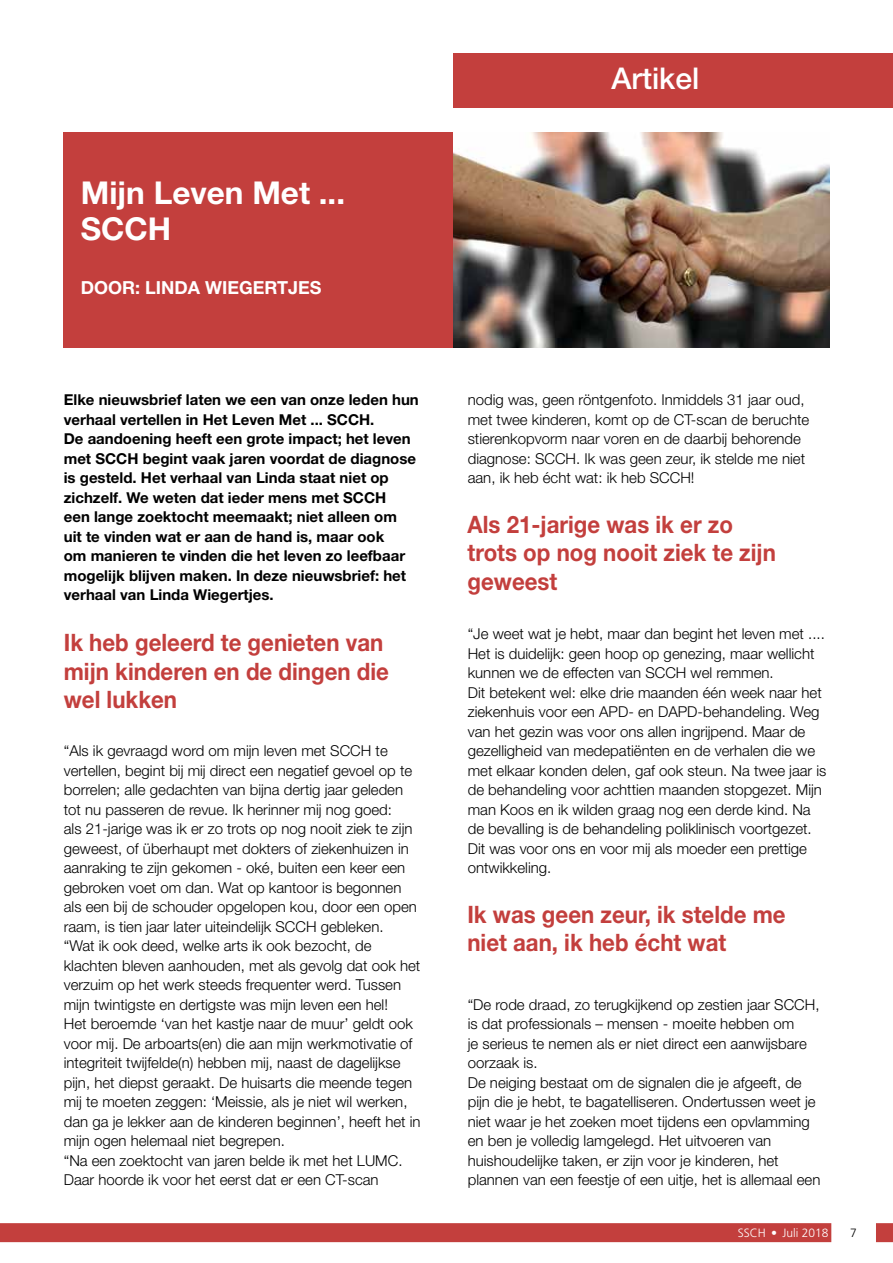
<style>
.page{position:relative;width:893px;height:1263px;background:#fff}
.page>*{position:absolute;margin:0;border:0;box-sizing:border-box;transform-origin:0 0}
.t1{font:700 31.5px/36px "Helvetica Neue LT Std";color:#fff}
.t2{font:500 30px "Helvetica Neue LT Std";color:#fff}
.t3{font:700 24px/28.5px "Helvetica Neue LT Std";color:#c33f3d;scale:.93 1}
.t4{font:700 18px "Helvetica Neue LT Std";color:#fff}
.t5{font:300 15px/19.5px "Helvetica Neue LT Std";color:#000}
.t6{font:700 15px/19.5px "Helvetica Neue LT Std";color:#000}
.t7{font:300 12px "Frutiger LT Std";color:#fff}
.s1{font-weight:400}
.s2{font-size:19.5px}
.s3{color:#000}
</style>
<div class="page">
<div style="left:453px;top:54px;width:440px;height:54px;background:#c33f3d"></div>
<svg style="left:0;top:1223px;width:893px;height:19px;background:#c64a48"></svg>
<img style="left:453px;top:132px;width:377px;height:216px">
<div style="left:64px;top:132px;width:389px;height:216px;background:#c33f3d"></div>
<h1 class="t1" style="left:81px;top:174px;width:266px">Mijn Leven Met ...<br>SCCH</h1>
<p class="t4" style="left:81px;top:277px;width:28px">Door</p>
<p class="t4" style="left:135px;top:277px;width:33px">: Linda</p>
<p class="t4" style="left:205px;top:277px;width:60px">Wiegertjes</p>
<p class="t6" style="left:64px;top:390px;width:356px">Elke nieuwsbrief laten we een van onze leden hun verhaal vertellen in Het Leven Met ... SCCH.<br>De aandoening heeft een grote impact; het leven met SCCH begint vaak jaren voordat de diagnose is gesteld. Het verhaal van Linda staat niet op zichzelf. We weten dat ieder mens met SCCH<br>een lange zoektocht meemaakt; niet alleen om uit te vinden wat er aan de hand is, maar ook<br>om manieren te vinden die het leven zo leefbaar mogelijk blijven maken. In deze nieuwsbrief: het verhaal van Linda Wiegertjes.</p>
<h3 class="t3" style="left:64px;top:628px;width:351px">Ik heb geleerd te genieten van mijn kinderen en de dingen die wel lukken</h3>
<p class="t5" style="left:64px;top:741px;width:358px">“Als ik gevraagd word om mijn leven met SCCH te vertellen, begint bij mij direct een negatief gevoel op te borrelen; alle gedachten van bijna dertig jaar geleden tot nu passeren de revue. Ik herinner mij nog goed:<br>als 21-jarige was ik er zo trots op nog nooit ziek te zijn geweest, of überhaupt met dokters of ziekenhuizen in aanraking te zijn gekomen - oké, buiten een keer een gebroken voet om dan. Wat op kantoor is begonnen als een bij de schouder opgelopen kou, door een open raam, is tien jaar later uiteindelijk SCCH gebleken.<br>“Wat ik ook deed, welke arts ik ook bezocht, de klachten bleven aanhouden, met als gevolg dat ook het verzuim op het werk steeds frequenter werd. Tussen mijn twintigste en dertigste was mijn leven een hel!<br>Het beroemde ‘van het kastje naar de muur’ geldt ook voor mij. De arboarts(en) die aan mijn werkmotivatie of integriteit twijfelde(n) hebben mij, naast de dagelijkse pijn, het diepst geraakt. De huisarts die meende tegen mij te moeten zeggen: ‘Meissie, als je niet wil werken, dan ga je lekker aan de kinderen beginnen’, heeft het in mijn ogen helemaal niet begrepen.<br>“Na een zoektocht van jaren belde ik met het LUMC.<br>Daar hoorde ik voor het eerst dat er een CT-scan</p>
<h2 class="t2" style="left:611px;top:60px;width:89px">Artikel</h2>
<p class="t5" style="left:468px;top:390px;width:343px">nodig was, geen röntgenfoto. Inmiddels 31 jaar oud, met twee kinderen, komt op de CT-scan de beruchte stierenkopvorm naar voren en de daarbij behorende diagnose: SCCH. Ik was geen zeur, ik stelde me niet aan, ik heb écht wat: ik heb SCCH!</p>
<h3 class="t3" style="left:468px;top:510px;width:333px">Als 21-jarige was ik er zo trots op nog nooit ziek te zijn geweest</h3>
<p class="t5" style="left:468px;top:624px;width:360px">“Je weet wat je hebt, maar dan begint het leven met ....<br>Het is duidelijk: geen hoop op genezing, maar wellicht kunnen we de effecten van SCCH wel remmen.<br>Dit betekent wel: elke drie maanden één week naar het ziekenhuis voor een APD- en DAPD-behandeling. Weg van het gezin was voor ons allen ingrijpend. Maar de gezelligheid van medepatiënten en de verhalen die we met elkaar konden delen, gaf ook steun. Na twee jaar is de behandeling voor achttien maanden stopgezet. Mijn man Koos en ik wilden graag nog een derde kind. Na de bevalling is de behandeling poliklinisch voortgezet.<br>Dit was voor ons en voor mij als moeder een prettige ontwikkeling.</p>
<h3 class="t3" style="left:467px;top:899px;width:344px">Ik was geen zeur, ik stelde me niet aan, ik heb écht wat</h3>
<p class="t5" style="left:468px;top:994px;width:354px">“De rode draad, zo terugkijkend op zestien jaar SCCH, is dat professionals – mensen - moeite hebben om<br>je serieus te nemen als er niet direct een aanwijsbare oorzaak is.<br>De neiging bestaat om de signalen die je afgeeft, de pijn die je hebt, te bagatelliseren. Ondertussen weet je niet waar je het zoeken moet tijdens een opvlamming en ben je volledig lamgelegd. Het uitvoeren van huishoudelijke taken, er zijn voor je kinderen, het plannen van een feestje of een uitje, het is allemaal een</p>
<p class="t7" style="left:738px;top:1226px;width:120px">SSCH <span class="s1">•</span> Juli 2018 <span class="s2">|</span> <span class="s3">7</span></p>
</div>
